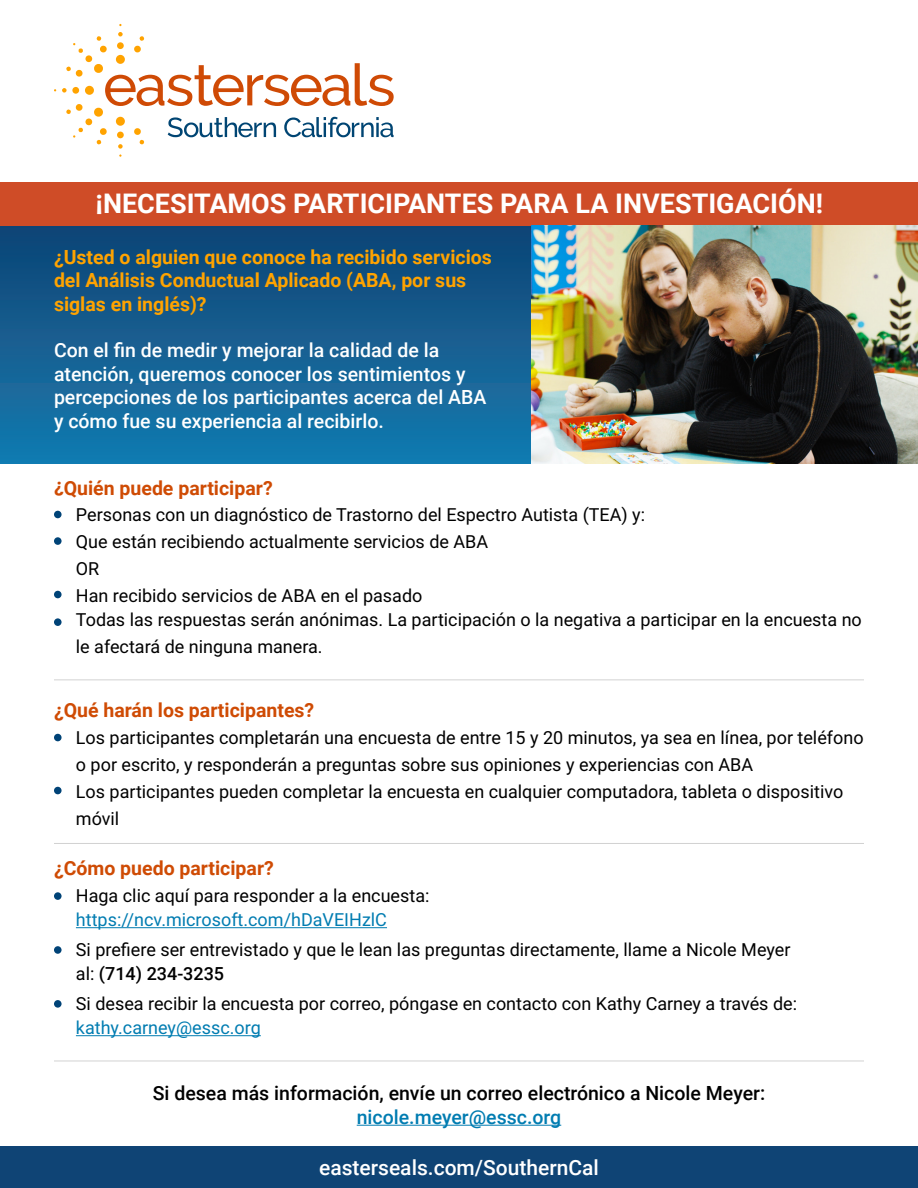
<style>
.page{position:relative;width:918px;height:1188px;background:#fff}
.page>*{position:absolute;margin:0;border:0;box-sizing:border-box;transform-origin:0 0}
.t1{font:700 27px "Roboto";color:#fff}
.t2{font:500 21px "Roboto";color:#fff}
.t3{font:500 19.5px/23.4px "Roboto";color:#fff}
.t4{font:700 19.5px/23.4px "Roboto";color:#ffa300}
.t5{font:700 19.5px "Roboto";color:#cf4b04}
.t6{font:500 19.5px "Roboto";color:#000}
.t7{font:500 19.5px "Roboto";color:#007cb1}
.t8{font:18px/27px "Roboto";color:#000}
.t9{font:18px "Roboto";color:#007cb1}
.t10{font:500 18px "Roboto";color:#000}
.s1{font-weight:400}
</style>
<div class="page">
<div style="left:0;top:226px;width:531px;height:237px;background:linear-gradient(to bottom,#104474,#167bb0)"></div>
<svg style="left:62px;top:32px;width:332px;height:125px"></svg>
<div style="left:0;top:182px;width:918px;height:44px;background:#cf4c27"></div>
<div style="left:0;top:1147px;width:918px;height:41px;background:#0f4475"></div>
<hr style="left:76px;top:927px;width:311px;height:1px;background:#007cb1">
<hr style="left:76px;top:1035px;width:185px;height:1px;background:#007cb1">
<hr style="left:357px;top:1125px;width:204px;height:1px;background:#007cb1">
<hr style="left:54px;top:679px;width:810px;height:1px;background:#d2d2d2">
<hr style="left:54px;top:843px;width:810px;height:1px;background:#d2d2d2">
<hr style="left:54px;top:1061px;width:810px;height:1px;background:#d2d2d2">
<div style="left:54px;top:511px;width:8px;height:7px;background:#004377;border-radius:50%"></div>
<div style="left:54px;top:537px;width:8px;height:8px;background:#004377;border-radius:50%"></div>
<div style="left:54px;top:591px;width:8px;height:7px;background:#004377;border-radius:50%"></div>
<div style="left:54px;top:618px;width:8px;height:8px;background:#004377;border-radius:50%"></div>
<div style="left:54px;top:734px;width:8px;height:7px;background:#004377;border-radius:50%"></div>
<div style="left:54px;top:787px;width:8px;height:7px;background:#004377;border-radius:50%"></div>
<div style="left:54px;top:892px;width:8px;height:8px;background:#004377;border-radius:50%"></div>
<div style="left:54px;top:946px;width:8px;height:8px;background:#004377;border-radius:50%"></div>
<div style="left:54px;top:1000px;width:8px;height:8px;background:#004377;border-radius:50%"></div>
<img style="left:531px;top:226px;width:387px;height:237px">
<p class="t1" style="left:95px;top:185px;width:729px">¡NECESITAMOS PARTICIPANTES PARA LA INVESTIGACIÓN!</p>
<p class="t4" style="left:54px;top:245px;width:439px">¿Usted o alguien que conoce ha recibido servicios del Análisis Conductual Aplicado (ABA, por sus siglas en inglés)?</p>
<p class="t3" style="left:54px;top:338px;width:434px">Con el fin de medir y mejorar la calidad de la atención, queremos conocer los sentimientos y percepciones de los participantes acerca del ABA y cómo fue su experiencia al recibirlo.</p>
<p class="t5" style="left:54px;top:475px;width:220px">¿Quién puede participar?</p>
<p class="t8" style="left:76px;top:500px;width:571px">Personas con un diagnóstico de Trastorno del Espectro Autista (TEA) y:</p>
<p class="t8" style="left:76px;top:527px;width:414px">Que están recibiendo actualmente servicios de ABA</p>
<p class="t8" style="left:76px;top:554px;width:25px">OR</p>
<p class="t8" style="left:76px;top:581px;width:348px">Han recibido servicios de ABA en el pasado</p>
<p class="t8" style="left:76px;top:605px;width:787px">Todas las respuestas serán anónimas. La participación o la negativa a participar en la encuesta no</p>
<p class="t8" style="left:76px;top:632px;width:248px">le afectará de ninguna manera.</p>
<p class="t5" style="left:54px;top:697px;width:262px">¿Qué harán los participantes?</p>
<p class="t8" style="left:76px;top:724px;width:789px">Los participantes completarán una encuesta de entre 15 y 20 minutos, ya sea en línea, por teléfono</p>
<p class="t8" style="left:76px;top:751px;width:679px">o por escrito, y responderán a preguntas sobre sus opiniones y experiencias con ABA</p>
<p class="t8" style="left:76px;top:778px;width:769px">Los participantes pueden completar la encuesta en cualquier computadora, tableta o dispositivo móvil</p>
<p class="t5" style="left:54px;top:855px;width:221px">¿Cómo puedo participar?</p>
<p class="t8" style="left:76px;top:882px;width:355px">Haga clic aquí para responder a la encuesta:</p>
<p class="t9" style="left:76px;top:907px;width:313px">https://ncv.microsoft.com/hDaVEIHzlC</p>
<p class="t8" style="left:76px;top:936px;width:716px">Si prefiere ser entrevistado y que le lean las preguntas directamente, llame a Nicole Meyer</p>
<p class="t10" style="left:76px;top:961px;width:150px"><span class="s1">al:</span> (714) 234-3235</p>
<p class="t8" style="left:76px;top:990px;width:723px">Si desea recibir la encuesta por correo, póngase en contacto con Kathy Carney a través de:</p>
<p class="t9" style="left:76px;top:1015px;width:186px">kathy.carney@essc.org</p>
<p class="t6" style="left:153px;top:1080px;width:614px">Si desea más información, envíe un correo electrónico a Nicole Meyer:</p>
<p class="t7" style="left:357px;top:1103px;width:206px">nicole.meyer@essc.org</p>
<p class="t2" style="left:319px;top:1153px;width:281px">easterseals.com/SouthernCal</p>
</div>
